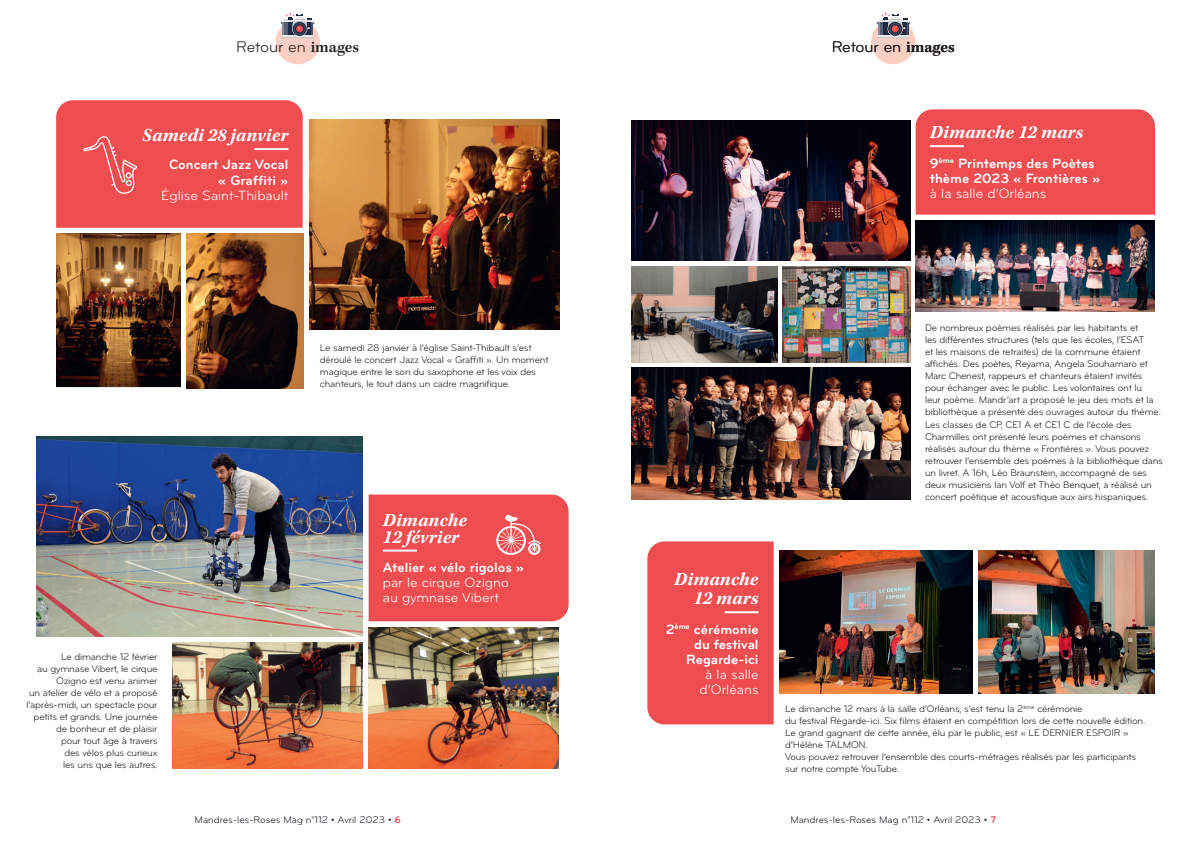
<style>
.page{position:relative;width:1191px;height:842px;background:#fff}
.page>*{position:absolute;margin:0;border:0;box-sizing:border-box;transform-origin:0 0}
.t1{font:italic 700 19px/19px "Kepler Std";color:#fff;text-align:right}
.t2{font:16px "Bryant";letter-spacing:-.005em;color:#231f20}
.t3{font:700 14px/15px "Bryant";color:#fff;text-align:right}
.t4{font:14px/15px "Bryant";color:#fff;text-align:center}
.t5{font:10px/12px "Bryant";letter-spacing:-.02em;color:#231f20}
.texte_2_bold{font:10px "Bryant";color:#1a1d23}
.s1{font-family:"Kepler Std";font-weight:600}
.s2{font-weight:700;color:#ef4d4f}
</style>
<div class="page">
<div style="left:275px;top:20px;width:45px;height:44px;background:#fbcfc3;border-radius:50%"></div>
<hr style="left:281px;top:37px;width:33px;height:1px;background:#bcbdc0">
<svg style="left:281px;top:13px;width:33px;height:24px"></svg>
<div style="left:871px;top:20px;width:44px;height:44px;background:#fbcfc3;border-radius:50%"></div>
<hr style="left:877px;top:37px;width:32px;height:1px;background:#bcbdc0">
<svg style="left:876px;top:13px;width:34px;height:24px"></svg>
<img style="left:782px;top:266px;width:128px;height:96px">
<img style="left:631px;top:266px;width:146px;height:96px">
<img style="left:631px;top:367px;width:279px;height:132px">
<img style="left:915px;top:221px;width:240px;height:90px">
<img style="left:631px;top:120px;width:279px;height:140px">
<div style="left:915px;top:109px;width:240px;height:106px;background:#ef4d4f"></div>
<hr style="left:929px;top:145px;width:35px;height:2px;background:#fff">
<div style="left:647px;top:541px;width:126px;height:183px;background:#ef4d4f"></div>
<hr style="left:724px;top:611px;width:34px;height:2px;background:#fff">
<img style="left:979px;top:550px;width:176px;height:144px">
<img style="left:779px;top:550px;width:194px;height:144px">
<img style="left:36px;top:437px;width:327px;height:199px">
<img style="left:369px;top:627px;width:190px;height:141px">
<img style="left:56px;top:233px;width:124px;height:154px">
<img style="left:309px;top:120px;width:250px;height:209px">
<img style="left:187px;top:233px;width:116px;height:155px">
<img style="left:173px;top:642px;width:190px;height:126px">
<div style="left:369px;top:494px;width:199px;height:127px;background:#ef4d4f"></div>
<div style="left:56px;top:100px;width:247px;height:128px;background:#ef4d4f"></div>
<p class="t2" style="left:236px;top:37px;width:124px">Retour en <span class="s1">images</span></p>
<p class="t1" style="left:142px;top:126px;width:148px">Samedi 28 janvier</p>
<p class="t3" style="left:169px;top:156px;width:121px;line-height:16px">Concert Jazz Vocal « Graffiti »</p>
<p class="t4" style="left:161px;top:188px;width:129px">Église Saint-Thibault</p>
<p class="t5" style="left:26px;top:651px;width:133px;text-align:right">Le dimanche 12 février<br>au gymnase Vibert, le cirque<br>Ozigno est venu animer<br>un atelier de vélo et a proposé l’après-midi, un spectacle pour petits et grands. Une journée de bonheur et de plaisir<br>pour tout âge à travers<br>des vélos plus curieux<br>les uns que les autres.</p>
<p class="t5" style="left:320px;top:341px;width:230px">Le samedi 28 janvier à l’église Saint-Thibault s’est déroulé le concert Jazz Vocal « Graffiti ». Un moment magique entre le son du saxophone et les voix des chanteurs, le tout dans un cadre magnifique.</p>
<p class="t1" style="left:383px;top:512px;width:86px;line-height:17px;text-align:left">Dimanche<br>12 février</p>
<p class="t3" style="left:383px;top:560px;width:143px">Atelier « vélo rigolos »</p>
<p class="t4" style="left:383px;top:575px;width:128px">par le cirque Ozigno</p>
<p class="t4" style="left:383px;top:590px;width:118px">au gymnase Vibert</p>
<p class="texte_2_bold" style="left:195px;top:814px;width:208px">Mandres-les-Roses Mag n°112 • Avril 2023 • <span class="s2">6</span></p>
<p class="t2" style="left:831px;top:37px;width:124px">Retour en <span class="s1">images</span></p>
<p class="t1" style="left:929px;top:123px;width:155px">Dimanche 12 mars</p>
<p class="t3" style="left:929px;top:156px;width:172px;text-align:left">9<sup>ème</sup> Printemps des Poètes thème 2023 « Frontières »</p>
<p class="t4" style="left:929px;top:186px;width:118px">à la salle d’Orléans</p>
<p class="t5" style="left:925px;top:322px;width:238px">De nombreux poèmes réalisés par les habitants et<br>les différentes structures (tels que les écoles, l’ESAT<br>et les maisons de retraites) de la commune étaient affichés. Des poètes, Reyama, Angela Souhamaro et Marc Chenest, rappeurs et chanteurs étaient invités pour échanger avec le public. Les volontaires ont lu<br>leur poème. Mandr’art a proposé le jeu des mots et la bibliothèque a présenté des ouvrages autour du thème.</p>
<p class="t5" style="left:925px;top:418px;width:239px">Les classes de CP, CE1 A et CE1 C de l’école des Charmilles ont présenté leurs poèmes et chansons réalisés autour du thème « Frontières ». Vous pouvez retrouver l’ensemble des poèmes à la bibliothèque dans un livret. A 16h, Léo Braunstein, accompagné de ses deux musiciens Ian Volf et Théo Benquet, a réalisé un concert poétique et acoustique aux airs hispaniques.</p>
<p class="t1" style="left:674px;top:570px;width:86px">Dimanche<br>12 mars</p>
<p class="t3" style="left:665px;top:622px;width:94px">2<sup>ème</sup> cérémonie du festival<br>Regarde-ici</p>
<p class="t4" style="left:699px;top:667px;width:61px">à la salle d’Orléans</p>
<p class="t5" style="left:785px;top:703px;width:361px">Le dimanche 12 mars à la salle d’Orléans, s’est tenu la 2<sup>ème</sup> cérémonie<br>du festival Regarde-ici. Six films étaient en compétition lors de cette nouvelle édition.<br>Le grand gagnant de cette année, élu par le public, est « LE DERNIER ESPOIR » d’Hélène TALMON.</p>
<p class="t5" style="left:785px;top:751px;width:352px">Vous pouvez retrouver l’ensemble des courts-métrages réalisés par les participants sur notre compte YouTube.</p>
<p class="texte_2_bold" style="left:790px;top:814px;width:207px">Mandres-les-Roses Mag n°112 • Avril 2023 • <span class="s2">7</span></p>
</div>
